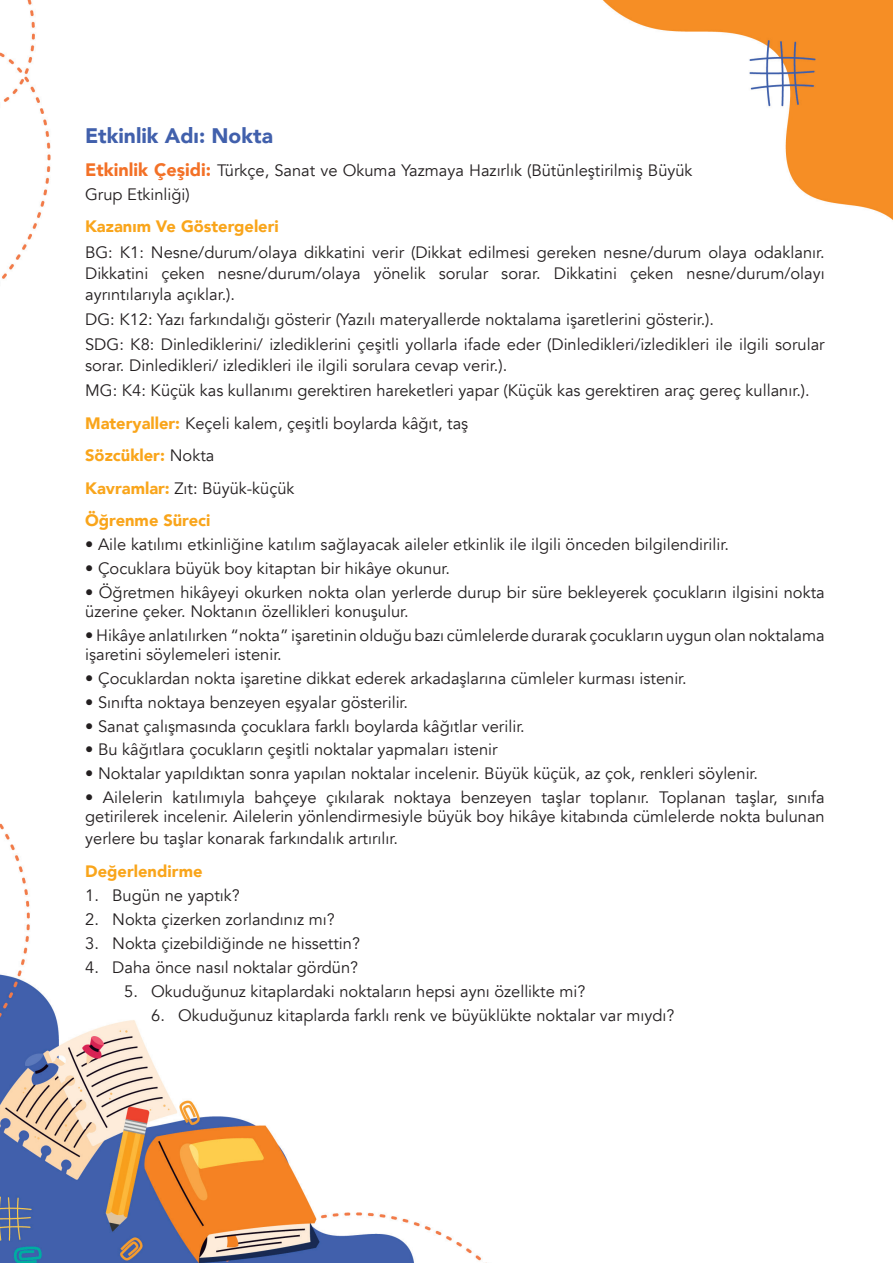
<style>
.page{position:relative;width:893px;height:1263px;background:#fff}
.page>*{position:absolute;margin:0;border:0;box-sizing:border-box;transform-origin:0 0}
.t1{font:900 21px "Avenir";color:#4160ac}
.t2{font:16.5px/32.5px "Avenir";color:#231f20}
.t3{font:900 16.5px "Avenir";color:#f9a51b}
.s1{font-weight:900;font-size:18px;color:#f37127}
.s2{font-weight:900;color:#f9a51b}
</style>
<div class="page">
<img style="left:0;top:0;width:893px;height:1263px">
<p class="t1" style="left:85px;top:118px;width:189px">Etkinlik Adı: Nokta</p>
<p class="t2" style="left:85px;top:158px;width:609px;line-height:24px"><span class="s1">Etkinlik Çeşidi:</span> Türkçe, Sanat ve Okuma Yazmaya Hazırlık (Bütünleştirilmiş Büyük<br>Grup Etkinliği)</p>
<p class="t3" style="left:85px;top:212px;width:195px">Kazanım Ve Göstergeleri</p>
<p class="t2" style="left:85px;top:242px;width:741px;line-height:21px;text-align:justify">BG: K1: Nesne/durum/olaya dikkatini verir (Dikkat edilmesi gereken nesne/durum olaya odaklanır.<br>Dikkatini çeken nesne/durum/olaya yönelik sorular sorar. Dikkatini çeken nesne/durum/olayı ayrıntılarıyla açıklar.).</p>
<p class="t2" style="left:85px;top:307px;width:741px;line-height:25.2px">DG: K12: Yazı farkındalığı gösterir (Yazılı materyallerde noktalama işaretlerini gösterir.).<br>SDG: K8: Dinlediklerini/ izlediklerini çeşitli yollarla ifade eder (Dinledikleri/izledikleri ile ilgili sorular</p>
<p class="t2" style="left:85px;top:353px;width:726px;line-height:25.2px">sorar. Dinledikleri/ izledikleri ile ilgili sorulara cevap verir.).<br>MG: K4: Küçük kas kullanımı gerektiren hareketleri yapar (Küçük kas gerektiren araç gereç kullanır.).</p>
<p class="t2" style="left:85px;top:407px;width:385px"><span class="s2">Materyaller:</span> Keçeli kalem, çeşitli boylarda kâğıt, taş<br><span class="s2">Sözcükler:</span> Nokta<br><span class="s2">Kavramlar:</span> Zıt: Büyük-küçük<br><span class="s2">Öğrenme Süreci</span></p>
<p class="t2" style="left:85px;top:528px;width:645px">• Aile katılımı etkinliğine katılım sağlayacak aileler etkinlik ile ilgili önceden bilgilendirilir.</p>
<p class="t2" style="left:85px;top:552px;width:366px">• Çocuklara büyük boy kitaptan bir hikâye okunur.</p>
<p class="t2" style="left:85px;top:582px;width:741px;line-height:19.5px">• Öğretmen hikâyeyi okurken nokta olan yerlerde durup bir süre bekleyerek çocukların ilgisini nokta üzerine çeker. Noktanın özellikleri konuşulur.</p>
<p class="t2" style="left:85px;top:626px;width:741px;line-height:19.5px">• Hikâye anlatılırken “nokta” işaretinin olduğu bazı cümlelerde durarak çocukların uygun olan noktalama işaretini söylemeleri istenir.</p>
<p class="t2" style="left:85px;top:662px;width:603px">• Çocuklardan nokta işaretine dikkat ederek arkadaşlarına cümleler kurması istenir.</p>
<p class="t2" style="left:85px;top:686px;width:324px">• Sınıfta noktaya benzeyen eşyalar gösterilir.</p>
<p class="t2" style="left:85px;top:710px;width:441px">• Sanat çalışmasında çocuklara farklı boylarda kâğıtlar verilir.</p>
<p class="t2" style="left:85px;top:734px;width:414px">• Bu kâğıtlara çocukların çeşitli noktalar yapmaları istenir</p>
<p class="t2" style="left:85px;top:757px;width:674px">• Noktalar yapıldıktan sonra yapılan noktalar incelenir. Büyük küçük, az çok, renkleri söylenir.</p>
<p class="t2" style="left:85px;top:788px;width:741px;line-height:19.5px">• Ailelerin katılımıyla bahçeye çıkılarak noktaya benzeyen taşlar toplanır. Toplanan taşlar, sınıfa getirilerek incelenir. Ailelerin yönlendirmesiyle büyük boy hikâye kitabında cümlelerde nokta bulunan</p>
<p class="t2" style="left:85px;top:822px;width:314px">yerlere bu taşlar konarak farkındalık artırılır.</p>
<p class="t3" style="left:85px;top:857px;width:119px">Değerlendirme</p>
<p class="t2" style="left:85px;top:879px;width:156px">1. Bugün ne yaptık?</p>
<p class="t2" style="left:85px;top:903px;width:251px">2. Nokta çizerken zorlandınız mı?</p>
<p class="t2" style="left:85px;top:927px;width:276px">3. Nokta çizebildiğinde ne hissettin?</p>
<p class="t2" style="left:85px;top:951px;width:275px">4. Daha önce nasıl noktalar gördün?</p>
<p class="t2" style="left:124px;top:975px;width:463px">5. Okuduğunuz kitaplardaki noktaların hepsi aynı özellikte mi?</p>
<p class="t2" style="left:151px;top:999px;width:525px">6. Okuduğunuz kitaplarda farklı renk ve büyüklükte noktalar var mıydı?</p>
</div>
